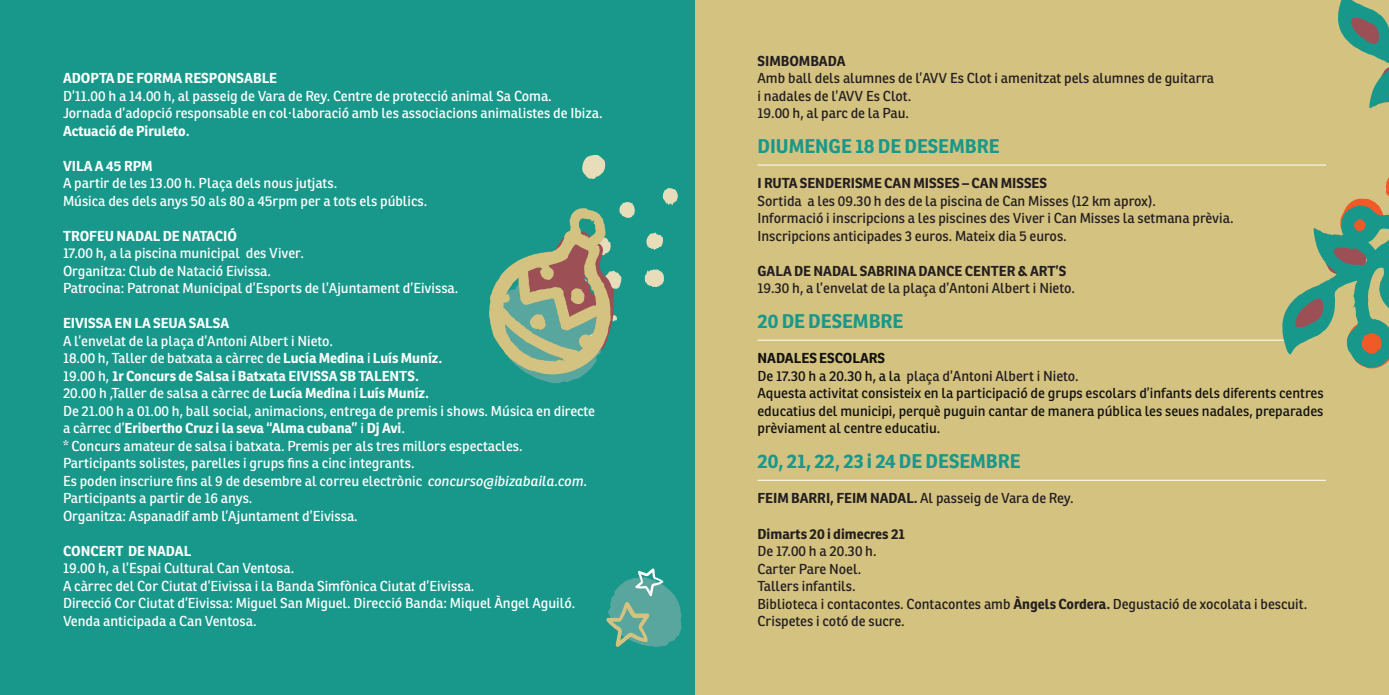
<style>
.page{position:relative;width:1389px;height:695px;background:#fff}
.page>*{position:absolute;margin:0;border:0;box-sizing:border-box;transform-origin:0 0}
.t1{font:700 19.25px "Ronnia";color:#18988b}
.t2{font:14px/17.5px "Ronnia";color:#fff}
.t3{font:14px/17.5px "Ronnia";color:#231f20}
.t4{font:14px/17.5px "Ronnia";color:#111}
.t5{font:700 14px "Ronnia";color:#fff}
.t6{font:700 14px "Ronnia";color:#231f20}
.s1{font-weight:700}
.s2{font-style:italic}
.s3{color:#231f20}
</style>
<div class="page">
<div style="left:693px;top:0;width:696px;height:694px;background:#d4c280"></div>
<div style="left:0;top:0;width:694px;height:694px;background:#18988b"></div>
<hr style="left:757px;top:164px;width:569px;height:1px;background:#fff">
<hr style="left:757px;top:339px;width:534px;height:1px;background:#fff">
<hr style="left:757px;top:479px;width:569px;height:1px;background:#fff">
<svg style="left:646px;top:232px;width:17px;height:18px"></svg>
<svg style="left:645px;top:269px;width:19px;height:18px"></svg>
<svg style="left:582px;top:155px;width:23px;height:24px"></svg>
<svg style="left:663px;top:188px;width:15px;height:18px"></svg>
<svg style="left:489px;top:202px;width:146px;height:181px"></svg>
<svg style="left:1282px;top:0;width:107px;height:369px"></svg>
<svg style="left:606px;top:568px;width:76px;height:79px"></svg>
<p class="t5" style="left:63px;top:69px;width:216px">ADOPTA DE FORMA RESPONSABLE</p>
<p class="t2" style="left:63px;top:87px;width:541px">D’11.00 h a 14.00 h, al passeig de Vara de Rey. Centre de protecció animal Sa Coma.<br>Jornada d’adopció responsable en col·laboració amb les associacions animalistes de Ibiza.</p>
<p class="t5" style="left:63px;top:122px;width:128px">Actuació de Piruleto.</p>
<p class="t5" style="left:63px;top:157px;width:91px">VILA A 45 RPM</p>
<p class="t2" style="left:63px;top:174px;width:366px">A partir de les 13.00 h. Plaça dels nous jutjats.<br>Música des dels anys 50 als 80 a 45rpm per a tots els públics.</p>
<p class="t5" style="left:63px;top:227px;width:175px">TROFEU NADAL DE NATACIÓ</p>
<p class="t2" style="left:63px;top:244px;width:397px">17.00 h, a la piscina municipal des Viver.<br>Organitza: Club de Natació Eivissa.<br>Patrocina: Patronat Municipal d’Esports de l’Ajuntament d’Eivissa.</p>
<p class="t5" style="left:63px;top:314px;width:168px">EIVISSA EN LA SEUA SALSA</p>
<p class="t2" style="left:63px;top:332px;width:534px">A l’envelat de la plaça d’Antoni Albert i Nieto.<br>18.00 h, Taller de batxata a càrrec de <span class="s1">Lucía Medina</span> i <span class="s1">Luís Muníz.<br></span>19.00 h, <span class="s1">1r Concurs de Salsa i Batxata EIVISSA SB TALENTS.<br></span>20.00 h ,Taller de salsa a càrrec de <span class="s1">Lucía Medina</span> i <span class="s1">Luís Muníz.<br></span>De 21.00 h a 01.00 h, ball social, animacions, entrega de premis i shows. Música en directe a càrrec d’<span class="s1">Eribertho Cruz i la seva “Alma cubana”</span> i <span class="s1">Dj Avi</span>.<br>* Concurs amateur de salsa i batxata. Premis per als tres millors espectacles.<br>Participants solistes, parelles i grups fins a cinc integrants.<br>Es poden inscriure fins al 9 de desembre al correu electrònic <span class="s2">concurso@ibizabaila.com</span>.<br>Participants a partir de 16 anys.<br>Organitza: Aspanadif amb l’Ajuntament d’Eivissa.</p>
<p class="t5" style="left:63px;top:542px;width:130px">CONCERT DE NADAL</p>
<p class="t2" style="left:63px;top:559px;width:514px">19.00 h, a l’Espai Cultural Can Ventosa.<br>A càrrec del Cor Ciutat d’Eivissa i la Banda Simfònica Ciutat d’Eivissa.<br>Direcció Cor Ciutat d’Eivissa: Miguel San Miguel. Direcció Banda: Miquel Àngel Aguiló.<br>Venda anticipada a Can Ventosa.</p>
<p class="t6" style="left:757px;top:52px;width:90px">SIMBOMBADA</p>
<p class="t3" style="left:757px;top:69px;width:458px">Amb ball dels alumnes de l’AVV Es Clot i amenitzat pels alumnes de guitarra i nadales de l’AVV Es Clot.<br>19.00 h, al parc de la Pau.</p>
<h1 class="t1" style="left:757px;top:134px;width:244px">DIUMENGE 18 DE DESEMBRE</h1>
<p class="t6" style="left:757px;top:174px;width:291px">I RUTA SENDERISME CAN MISSES – CAN MISSES</p>
<p class="t3" style="left:757px;top:192px;width:478px">Sortida a les 09.30 h des de la piscina de Can Misses (12 km aprox).<br>Informació i inscripcions a les piscines des Viver i Can Misses la setmana prèvia.<br>Inscripcions anticipades 3 euros. Mateix dia 5 euros.</p>
<p class="t6" style="left:757px;top:262px;width:310px">GALA DE NADAL SABRINA DANCE CENTER &amp; ART’S</p>
<p class="t3" style="left:757px;top:279px;width:319px">19.30 h, a l’envelat de la plaça d’Antoni Albert i Nieto.</p>
<h1 class="t1" style="left:757px;top:309px;width:147px">20 DE DESEMBRE</h1>
<p class="t4" style="left:757px;top:349px;width:568px"><span class="s1">NADALES ESCOLARS<br></span>De 17.30 h a 20.30 h, a la <span class="s3">plaça d’Antoni Albert i Nieto.<br></span>Aquesta activitat consisteix en la participació de grups escolars d’infants dels diferents centres educatius del municipi, perquè puguin cantar de manera pública les seues nadales, preparades prèviament al centre educatiu.</p>
<h1 class="t1" style="left:757px;top:449px;width:265px">20, 21, 22, 23 i 24 DE DESEMBRE</h1>
<p class="t3" style="left:757px;top:489px;width:318px"><span class="s1">FEIM BARRI, FEIM NADAL.</span> Al passeig de Vara de Rey.</p>
<p class="t6" style="left:757px;top:524px;width:149px">Dimarts 20 i dimecres 21</p>
<p class="t3" style="left:757px;top:542px;width:551px">De 17.00 h a 20.30 h.<br>Carter Pare Noel.<br>Tallers infantils.<br>Biblioteca i contacontes. Contacontes amb <span class="s1">Àngels Cordera.</span> Degustació de xocolata i bescuit.<br>Crispetes i cotó de sucre.</p>
</div>
